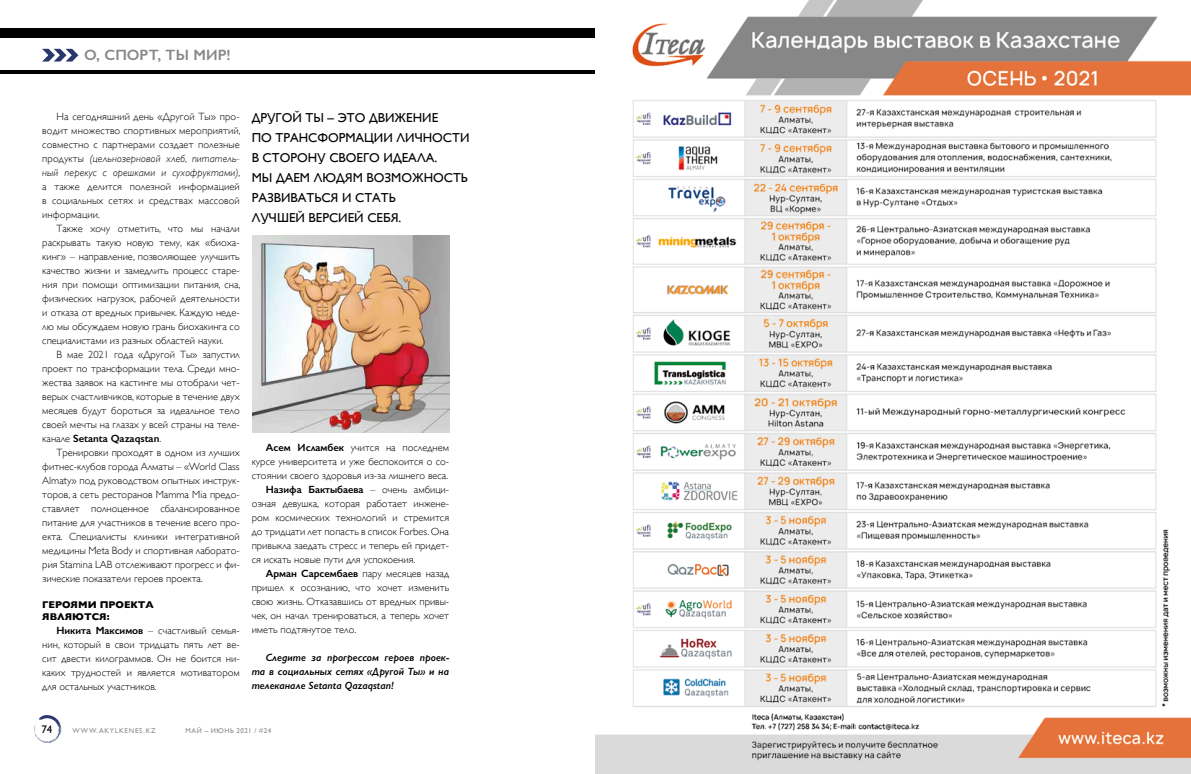
<style>
.page{position:relative;width:1191px;height:774px;background:#fff}
.page>*{position:absolute;margin:0;border:0;box-sizing:border-box;transform-origin:0 0}
.t1{font:600 15px "Gill Sans";letter-spacing:.005em;color:#878787}
.t2{font:13px/20px "Gill Sans";color:#000}
.t3{font:11px "Gill Sans";color:#000}
.t4{font:300 10.5px/14px "Gill Sans";color:#000;text-align:justify}
.t5{font:italic 600 10.5px/14px "Gill Sans";color:#000;text-align:justify}
.t6{font:600 10.5px "Gill Sans";color:#000}
.t7{font:700 10px/12px "Gill Sans";color:#000}
.t8{font:7px "Gill Sans";letter-spacing:.105em;color:#878787}
.t9{font:7px "Gill Sans";letter-spacing:.07em;color:#878787}
.s1{font-style:italic}
.s2{font-weight:600}
.s3{font-weight:300}
</style>
<div class="page">
<svg style="left:34px;top:715px;width:28px;height:28px"></svg>
<div style="left:0;top:29px;width:595px;height:9px;background:#000"></div>
<hr style="left:0;top:70px;width:595px;height:4px;background:#000">
<svg style="left:42px;top:49px;width:36px;height:13px"></svg>
<img style="left:596px;top:0;width:595px;height:774px">
<img style="left:252px;top:236px;width:197px;height:196px">
<h1 class="t1" style="left:84px;top:46px;width:148px">О, СПОРТ, ТЫ МИР!</h1>
<p class="t4" style="left:42px;top:109px;width:200px;text-indent:14px">На сегодняшний день «Другой Ты» про&shy;водит множество спортивных мероприятий, совместно с партнерами создает полезные продукты <span class="s1">(цельнозерновой хлеб, питатель&shy;ный перекус с орешками и сухофруктами),</span></p>
<p class="t4" style="left:42px;top:179px;width:199px">а также делится полезной информацией в социальных сетях и средствах массовой информации.</p>
<p class="t4" style="left:42px;top:221px;width:200px;text-indent:14px">Также хочу отметить, что мы начали раскрывать такую новую тему, как «биоха&shy;кинг» – направление, позволяющее улучшить качество жизни и замедлить процесс старе&shy;ния при помощи оптимизации питания, сна, физических нагрузок, рабочей деятельности и отказа от вредных привычек. Каждую неде&shy;лю мы обсуждаем новую грань биохакинга со специалистами из разных областей науки.</p>
<p class="t4" style="left:42px;top:347px;width:199px;text-indent:14px">В мае 2021 года «Другой Ты» запустил проект по трансформации тела. Среди мно&shy;жества заявок на кастинге мы отобрали чет&shy;верых счастливчиков, которые в течение двух месяцев будут бороться за идеальное тело своей мечты на глазах у всей страны на теле&shy;канале <span class="s2">Setanta Qazaqstan</span>.</p>
<p class="t4" style="left:42px;top:445px;width:199px;text-indent:14px">Тренировки проходят в одном из лучших фитнес-клубов города Алматы – «World Class Almaty» под руководством опытных инструк&shy;торов, а сеть ресторанов Mamma Mia предо&shy;ставляет полноценное сбалансированное питание для участников в течение всего про&shy;екта. Специалисты клиники интегративной медицины Meta Body и спортивная лаборато&shy;рия Stamina LAB отслеживают прогресс и фи&shy;зические показатели героев проекта.</p>
<p class="t7" style="left:42px;top:598px;width:113px">ГЕРОЯМИ ПРОЕКТА<br>ЯВЛЯЮТСЯ:</p>
<p class="t4" style="left:42px;top:623px;width:199px;text-indent:14px"><span class="s2">Никита Максимов</span> – счастливый семья&shy;нин, который в свои тридцать пять лет ве&shy;сит двести килограммов. Он не боится ни&shy;каких трудностей и является мотиватором для остальных участников.</p>
<p class="t2" style="left:252px;top:107px;width:219px">ДРУГОЙ ТЫ – ЭТО ДВИЖЕНИЕ<br>ПО ТРАНСФОРМАЦИИ ЛИЧНОСТИ<br>В СТОРОНУ СВОЕГО ИДЕАЛА.<br>МЫ ДАЕМ ЛЮДЯМ ВОЗМОЖНОСТЬ<br>РАЗВИВАТЬСЯ И СТАТЬ<br>ЛУЧШЕЙ ВЕРСИЕЙ СЕБЯ.</p>
<p class="t4" style="left:266px;top:440px;width:185px"><span class="s2">Асем Исламбек</span> учится на последнем</p>
<p class="t4" style="left:252px;top:454px;width:199px">курсе университета и уже беспокоится о со-</p>
<p class="t4" style="left:252px;top:468px;width:198px">стоянии своего здоровья из-за лишнего веса.</p>
<p class="t6" style="left:266px;top:483px;width:185px">Назифа Бактыбаева <span class="s3">– очень амбици-</span></p>
<p class="t4" style="left:252px;top:496px;width:199px">озная девушка, которая работает инжене-</p>
<p class="t4" style="left:252px;top:510px;width:199px">ром космических технологий и стремится</p>
<p class="t4" style="left:252px;top:524px;width:199px">до тридцати лет попасть в список Forbes. Она</p>
<p class="t4" style="left:252px;top:538px;width:199px">привыкла заедать стресс и теперь ей придет-</p>
<p class="t4" style="left:252px;top:552px;width:165px">ся искать новые пути для успокоения.</p>
<p class="t4" style="left:266px;top:566px;width:185px"><span class="s2">Арман Сарсембаев</span> пару месяцев назад</p>
<p class="t4" style="left:252px;top:580px;width:199px">пришел к осознанию, что хочет изменить</p>
<p class="t4" style="left:252px;top:594px;width:199px">свою жизнь. Отказавшись от вредных привы-</p>
<p class="t4" style="left:252px;top:608px;width:199px">чек, он начал тренироваться, а теперь хочет</p>
<p class="t4" style="left:252px;top:622px;width:106px">иметь подтянутое тело.</p>
<p class="t5" style="left:252px;top:650px;width:199px;text-indent:14px">Следите за прогрессом героев проек&shy;та в социальных сетях «Другой Ты» и на телеканале Setanta Qazaqstan!</p>
<p class="t3" style="left:42px;top:723px;width:12px">74</p>
<p class="t8" style="left:72px;top:727px;width:85px">WWW.AKYLKENES.KZ</p>
<p class="t9" style="left:186px;top:727px;width:87px">МАЙ – ИЮНЬ 2021 / #24</p>
</div>
